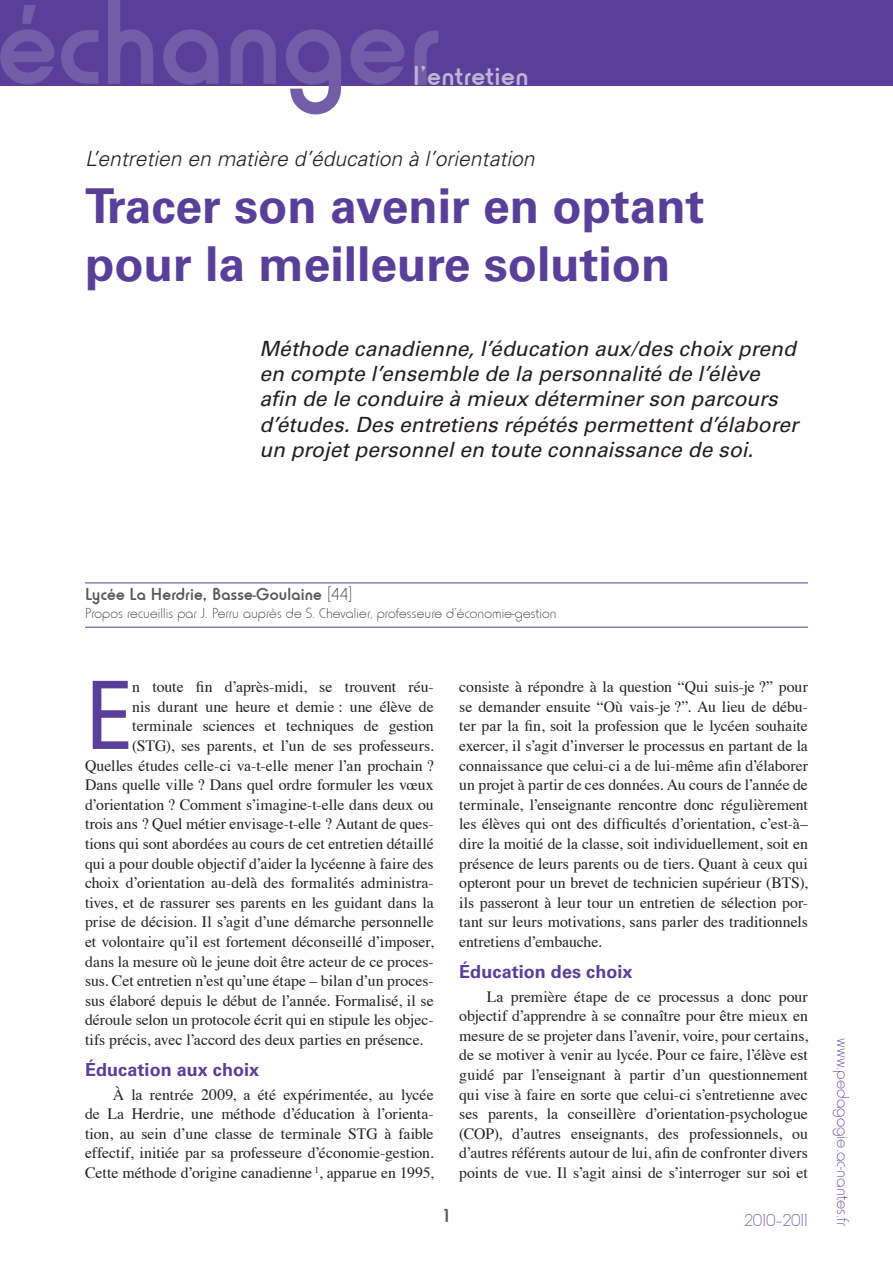
<style>
.page{position:relative;width:893px;height:1263px;background:#fff}
.page>*{position:absolute;margin:0;border:0;box-sizing:border-box;transform-origin:0 0}
.t1{font:500 126px "Horatio D";color:#735da8}
.t2{font:condensed 94.35px "Univers";color:#593f99}
.t3{font:700 48px/57.6px "Univers";color:#593f99}
.t4{font:500 28.5px "Horatio D";letter-spacing:.02em;color:#beb4d8}
.t5{font:italic 21px/25.2px "Univers";color:#231f20}
.t6{font:italic 300 21px "Univers";color:#231f20}
.t7{font:500 19.5px "Horatio D";color:#57585a}
.t8{font:18px "Horatio D Ligh";color:#593f99}
.t9{font:700 18px "Univers";letter-spacing:.005em;color:#593f99}
.t10{font:500 18px "Horatio D";letter-spacing:.01em;color:#57585a}
.t11{font:15.75px/19.6px "Times";letter-spacing:-.005em;color:#231f20;text-align:justify}
.t12{font:15px "Horatio D Ligh";letter-spacing:.01em;color:#231f20}
.s1{font-family:"Horatio D Ligh";font-weight:400;color:#231f20}
</style>
<div class="page">
<div style="left:0;top:0;width:893px;height:85px;background:#593f99"></div>
<hr style="left:85px;top:582px;width:723px;height:1px;background:#593f99">
<hr style="left:85px;top:627px;width:723px;height:1px;background:#593f99">
<h1 class="t1" style="left:-3px;top:-29px;width:445px">échanger</h1>
<h3 class="t4" style="left:414px;top:59px;width:117px">l’entretien</h3>
<h3 class="t6" style="left:85px;top:145px;width:451px">L’entretien en matière d’éducation à l’orientation</h3>
<h3 class="t3" style="left:85px;top:178px;width:621px">Tracer son avenir en optant pour la meilleure solution</h3>
<p class="t5" style="left:259px;top:336px;width:540px">Méthode canadienne, l’éducation aux/des choix prend en compte l’ensemble de la personnalité de l’élève afin de le conduire à mieux déterminer son parcours d’études. Des entretiens répétés permettent d’élaborer un projet personnel en toute connaissance de soi.</p>
<p class="t10" style="left:85px;top:584px;width:269px">Lycée La Herdrie, Basse-Goulaine <span class="s1">[44]</span></p>
<p class="t12" style="left:85px;top:605px;width:473px">Propos recueillis par J. Perru auprès de S. Chevalier, professeure d’économie-gestion</p>
<h2 class="t2" style="left:85px;top:656px;width:49px">E</h2>
<p class="t11" style="left:132px;top:676px;width:303px">n toute fin d’après-midi, se trouvent réu-</p>
<p class="t11" style="left:132px;top:695px;width:303px">nis durant une heure et demie : une élève de</p>
<p class="t11" style="left:132px;top:715px;width:303px">terminale sciences et techniques de gestion</p>
<p class="t11" style="left:132px;top:734px;width:303px">(STG), ses parents, et l’un de ses professeurs.</p>
<p class="t11" style="left:85px;top:754px;width:350px">Quelles études celle-ci va-t-elle mener l’an prochain ?</p>
<p class="t11" style="left:85px;top:774px;width:350px">Dans quelle ville ? Dans quel ordre formuler les vœux</p>
<p class="t11" style="left:85px;top:793px;width:350px">d’orientation ? Comment s’imagine-t-elle dans deux ou</p>
<p class="t11" style="left:85px;top:813px;width:350px">trois ans ? Quel métier envisage-t-elle ? Autant de ques-</p>
<p class="t11" style="left:85px;top:832px;width:350px">tions qui sont abordées au cours de cet entretien détaillé</p>
<p class="t11" style="left:85px;top:852px;width:350px">qui a pour double objectif d’aider la lycéenne à faire des</p>
<p class="t11" style="left:85px;top:872px;width:350px">choix d’orientation au-delà des formalités administra-</p>
<p class="t11" style="left:85px;top:891px;width:350px">tives, et de rassurer ses parents en les guidant dans la</p>
<p class="t11" style="left:85px;top:911px;width:350px">prise de décision. Il s’agit d’une démarche personnelle</p>
<p class="t11" style="left:85px;top:930px;width:350px">et volontaire qu’il est fortement déconseillé d’imposer,</p>
<p class="t11" style="left:85px;top:950px;width:350px">dans la mesure où le jeune doit être acteur de ce proces-</p>
<p class="t11" style="left:85px;top:970px;width:350px">sus. Cet entretien n’est qu’une étape – bilan d’un proces-</p>
<p class="t11" style="left:85px;top:989px;width:350px">sus élaboré depuis le début de l’année. Formalisé, il se</p>
<p class="t11" style="left:85px;top:1009px;width:350px">déroule selon un protocole écrit qui en stipule les objec-</p>
<p class="t11" style="left:85px;top:1028px;width:339px">tifs précis, avec l’accord des deux parties en présence.</p>
<p class="t9" style="left:85px;top:1059px;width:176px">Éducation aux choix</p>
<p class="t11" style="left:85px;top:1083px;width:350px;text-indent:28px">À la rentrée 2009, a été expérimentée, au lycée de La Herdrie, une méthode d’éducation à l’orienta&shy;tion, au sein d’une classe de terminale STG à faible effectif, initiée par sa professeure d’économie-gestion.<br>Cette méthode d’origine canadienne <sup>1</sup>, apparue en 1995,</p>
<p class="t11" style="left:459px;top:676px;width:350px">consiste à répondre à la question “Qui suis-je ?” pour se demander ensuite “Où vais-je ?”. Au lieu de débu&shy;ter par la fin, soit la profession que le lycéen souhaite exercer, il s’agit d’inverser le processus en partant de la connaissance que celui-ci a de lui-même afin d’élaborer un projet à partir de ces données. Au cours de l’année de terminale, l’enseignante rencontre donc régulièrement les élèves qui ont des difficultés d’orientation, c’est-à– dire la moitié de la classe, soit individuellement, soit en présence de leurs parents ou de tiers. Quant à ceux qui opteront pour un brevet de technicien supérieur (BTS), ils passeront à leur tour un entretien de sélection por&shy;tant sur leurs motivations, sans parler des traditionnels entretiens d’embauche.</p>
<p class="t9" style="left:459px;top:961px;width:175px">Éducation des choix</p>
<p class="t11" style="left:459px;top:985px;width:350px;text-indent:28px">La première étape de ce processus a donc pour objectif d’apprendre à se connaître pour être mieux en mesure de se projeter dans l’avenir, voire, pour certains, de se motiver à venir au lycée. Pour ce faire, l’élève est guidé par l’enseignant à partir d’un questionnement qui vise à faire en sorte que celui-ci s’entretienne avec ses parents, la conseillère d’orientation-psychologue (COP), d’autres enseignants, des professionnels, ou d’autres référents autour de lui, afin de confronter divers points de vue. Il s’agit ainsi de s’interroger sur soi et</p>
<p class="t7" style="left:444px;top:1205px;width:6px">1</p>
<p class="t8" style="left:745px;top:1210px;width:65px">2010–2011</p>
<p class="t8" style="left:853px;top:1038px;width:189px;rotate:90deg">www.pedagogie.ac-nantes.fr</p>
</div>
